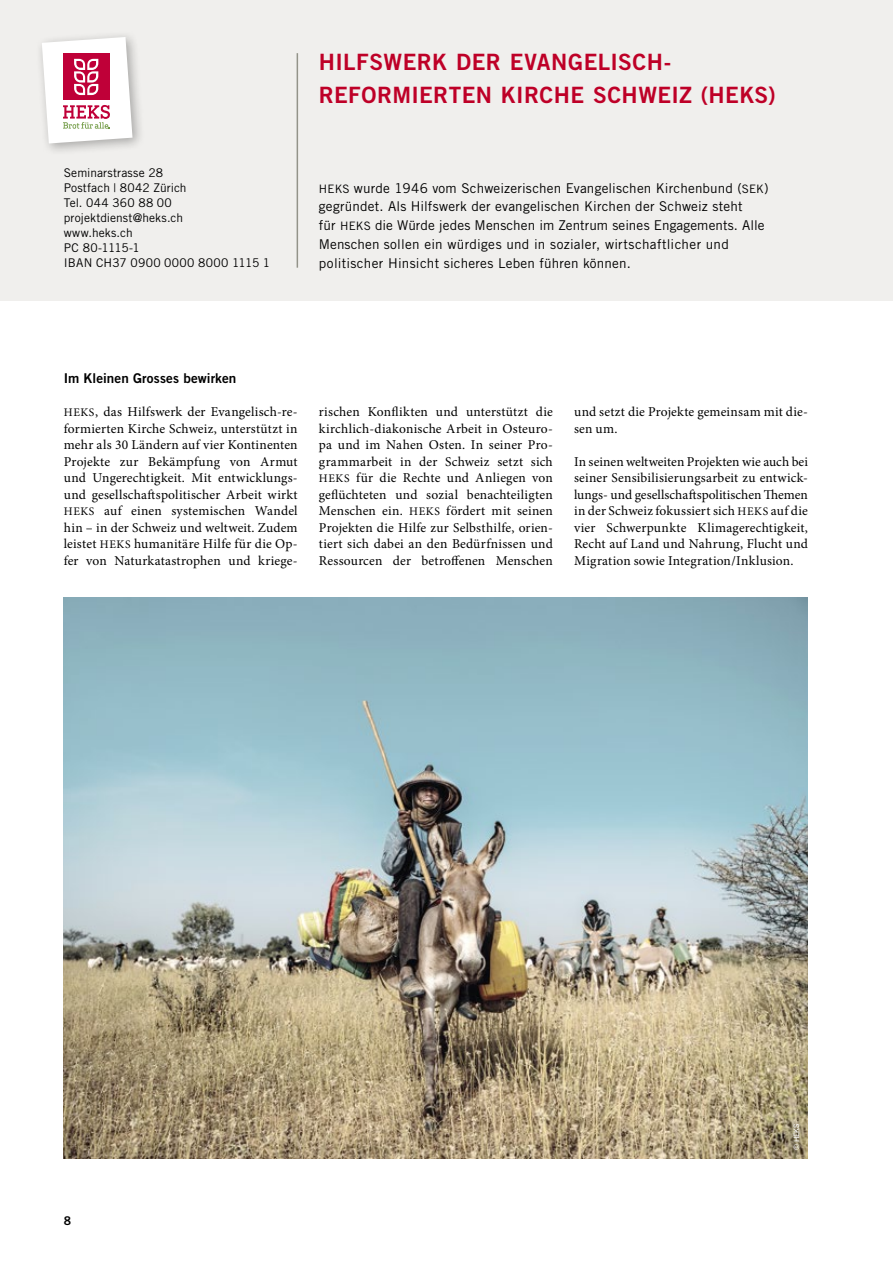
<style>
.page{position:relative;width:893px;height:1263px;background:#fff}
.page>*{position:absolute;margin:0;border:0;box-sizing:border-box;transform-origin:0 0}
.t1{font:22.5px/33px "Trade Gothic LT Std Bd 2";letter-spacing:.015em;color:#be0027}
.t2{font:13.5px/16.5px "Minion Pro";letter-spacing:.015em;color:#000;text-align:justify}
.t3{font:13.5px/18.8px "Trade Gothic LT Std";letter-spacing:.015em;color:#000}
.t4{font:13.5px "Trade Gothic LT Std Bd 2";letter-spacing:.005em;color:#000}
.t5{font:12px/15px "Trade Gothic LT Std";letter-spacing:.01em;color:#000}
.t6{font:12px "Trade Gothic LT Std Bd 2";color:#000}
.t7{font:7.5px "Trade Gothic Next LT Pro";color:#fff}
.s1{font-size:11.7px}
</style>
<div class="page">
<div style="left:0;top:0;width:893px;height:301px;background:#f0efed"></div>
<div style="left:36px;top:31px;width:110px;height:126px;background:#000;opacity:.3"></div>
<svg style="left:42px;top:37px;width:91px;height:106px;background:#eac0cb"></svg>
<img style="left:64px;top:598px;width:744px;height:561px">
<svg style="left:784px;top:1114px;width:24px;height:45px"></svg>
<hr style="left:297px;top:53px;width:1px;height:215px;background:#939389">
<p class="t5" style="left:64px;top:165px;width:208px">Seminarstrasse 28<br>Postfach | 8042 Zürich<br>Tel. 044 360 88 00 projektdienst@heks.ch<br>www.heks.ch<br>PC 80-1115-1<br>IBAN CH37 0900 0000 8000 1115 1</p>
<h1 class="t1" style="left:319px;top:45px;width:458px">HILFSWERK DER EVANGELISCH-<br>REFORMIERTEN KIRCHE SCHWEIZ (HEKS)</h1>
<p class="t3" style="left:319px;top:178px;width:451px"><span class="s1">HEKS</span> wurde 1946 vom Schweizerischen Evangelischen Kirchenbund (<span class="s1">SEK</span>) gegründet. Als Hilfswerk der evangelischen Kirchen der Schweiz steht<br>für <span class="s1">HEKS</span> die Würde jedes Menschen im Zentrum seines Engagements. Alle Menschen sollen ein würdiges und in sozialer, wirtschaftlicher und politischer Hinsicht sicheres Leben führen können.</p>
<p class="t4" style="left:64px;top:370px;width:174px">Im Kleinen Grosses bewirken</p>
<p class="t2" style="left:64px;top:404px;width:235px"><span class="s1">HEKS</span>, das Hilfswerk der Evangelisch-re&shy;formierten Kirche Schweiz, unterstützt in mehr als 30 Ländern auf vier Kontinenten Projekte zur Bekämpfung von Armut und Ungerechtigkeit. Mit entwicklungs&shy;und gesellschaftspolitischer Arbeit wirkt <span class="s1">HEKS</span> auf einen systemischen Wandel hin – in der Schweiz und weltweit. Zudem leistet <span class="s1">HEKS</span> humanitäre Hilfe für die Op&shy;fer von Naturkatastrophen und kriege-</p>
<p class="t2" style="left:319px;top:404px;width:235px">rischen Konflikten und unterstützt die kirchlich-diakonische Arbeit in Osteuro&shy;pa und im Nahen Osten. In seiner Pro&shy;grammarbeit in der Schweiz setzt sich <span class="s1">HEKS</span> für die Rechte und Anliegen von geflüchteten und sozial benachteiligten Menschen ein. <span class="s1">HEKS</span> fördert mit seinen Projekten die Hilfe zur Selbsthilfe, orien&shy;tiert sich dabei an den Bedürfnissen und Ressourcen der betroffenen Menschen</p>
<p class="t2" style="left:574px;top:404px;width:235px">und setzt die Projekte gemeinsam mit die&shy;sen um.</p>
<p class="t2" style="left:574px;top:453px;width:235px">In seinen weltweiten Projekten wie auch bei seiner Sensibilisierungsarbeit zu entwick&shy;lungs- und gesellschaftspolitischen Themen in der Schweiz fokussiert sich <span class="s1">HEKS</span> auf die vier Schwerpunkte Klimagerechtigkeit, Recht auf Land und Nahrung, Flucht und Migration sowie Integration/Inklusion.</p>
<p class="t6" style="left:64px;top:1213px;width:9px">8</p>
<p class="t7" style="left:791px;top:1150px;width:28px;rotate:-90deg">© HEKS</p>
</div>
